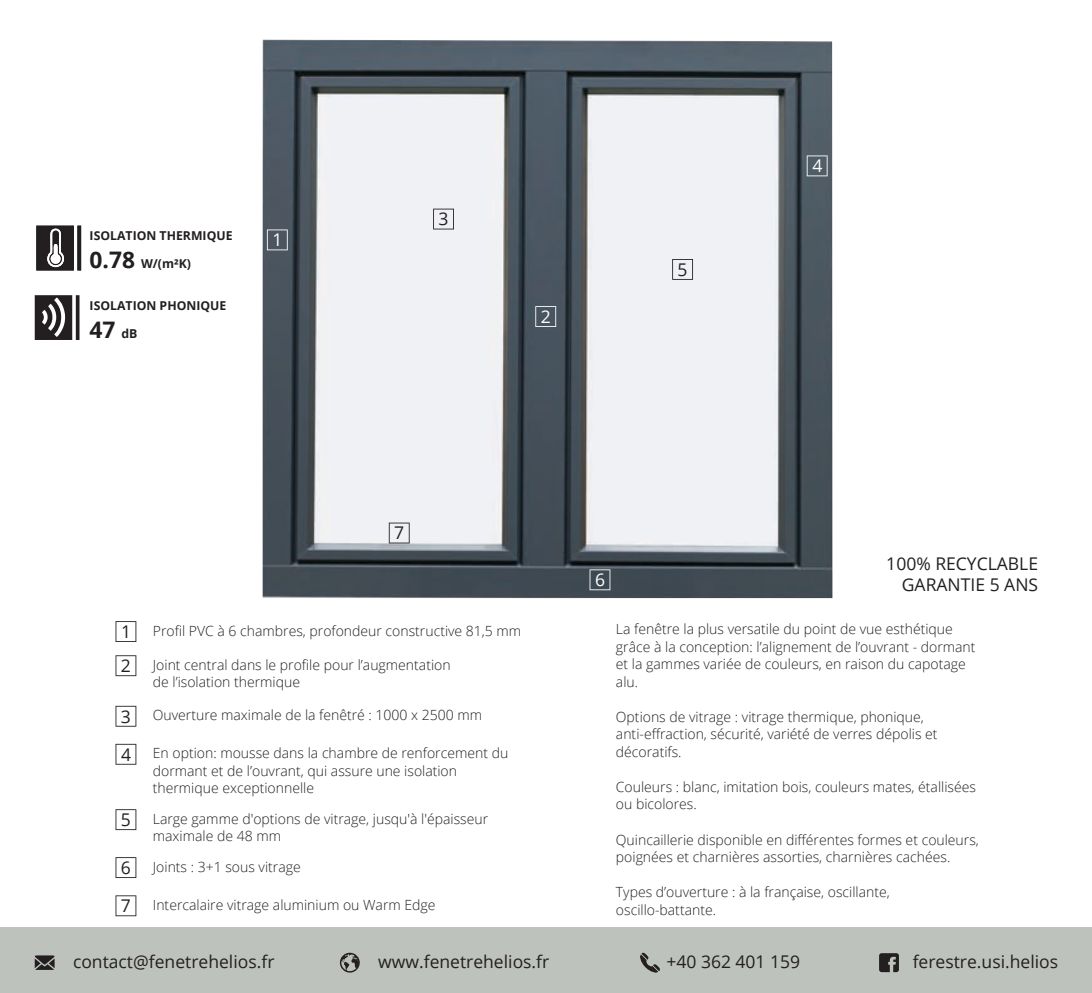
<style>
.page{position:relative;width:1092px;height:993px;background:#fff}
.page>*{position:absolute;margin:0;border:0;box-sizing:border-box;transform-origin:0 0}
.t1{font:700 22.75px "Open Sans";color:#231f20}
.t2{font:17.5px/21px "Open Sans";color:#231f20;text-align:right}
.t3{font:17.5px "Open Sans";color:#fff}
.t4{font:300 14px/17.5px "Open Sans";color:#231f20}
.t5{font:700 12.25px "Open Sans";color:#231f20}
.s1{font-size:22.75px}
.s2{font-size:12.25px}
</style>
<div class="page">
<svg style="left:35px;top:295px;width:44px;height:45px"></svg>
<svg style="left:36px;top:225px;width:45px;height:45px"></svg>
<svg style="left:115px;top:621px;width:21px;height:20px"></svg>
<svg style="left:115px;top:743px;width:21px;height:21px"></svg>
<svg style="left:115px;top:655px;width:21px;height:21px"></svg>
<svg style="left:115px;top:809px;width:21px;height:20px"></svg>
<svg style="left:115px;top:705px;width:21px;height:21px"></svg>
<svg style="left:115px;top:857px;width:21px;height:20px"></svg>
<svg style="left:115px;top:895px;width:21px;height:20px"></svg>
<img style="left:262px;top:40px;width:570px;height:558px">
<svg style="left:267px;top:229px;width:21px;height:21px"></svg>
<svg style="left:806px;top:155px;width:21px;height:21px"></svg>
<svg style="left:535px;top:306px;width:21px;height:21px"></svg>
<svg style="left:672px;top:259px;width:21px;height:21px"></svg>
<svg style="left:433px;top:208px;width:21px;height:21px"></svg>
<svg style="left:589px;top:569px;width:21px;height:21px"></svg>
<svg style="left:389px;top:522px;width:20px;height:21px"></svg>
<div style="left:0;top:927px;width:1091px;height:65px;background:#bec2bc"></div>
<svg style="left:640px;top:952px;width:20px;height:20px"></svg>
<svg style="left:35px;top:955px;width:20px;height:14px"></svg>
<svg style="left:879px;top:953px;width:19px;height:18px"></svg>
<svg style="left:340px;top:952px;width:20px;height:20px"></svg>
<p class="t5" style="left:90px;top:227px;width:144px">ISOLATION THERMIQUE</p>
<p class="t5" style="left:90px;top:255px;width:103px"><span class="s1">0.78</span> W/(m²K)</p>
<p class="t5" style="left:90px;top:296px;width:138px">ISOLATION PHONIQUE</p>
<h1 class="t1" style="left:90px;top:313px;width:49px">47 <span class="s2">dB</span></h1>
<p class="t3" style="left:272px;top:228px;width:12px">1</p>
<p class="t2" style="left:438px;top:208px;width:12px">3</p>
<p class="t3" style="left:540px;top:304px;width:12px">2</p>
<p class="t2" style="left:677px;top:258px;width:12px">5</p>
<p class="t3" style="left:812px;top:154px;width:12px">4</p>
<p class="t2" style="left:394px;top:522px;width:12px">7</p>
<p class="t2" style="left:121px;top:620px;width:12px">1</p>
<p class="t2" style="left:121px;top:654px;width:12px">2</p>
<p class="t2" style="left:121px;top:705px;width:12px">3</p>
<p class="t2" style="left:121px;top:743px;width:12px">4</p>
<p class="t2" style="left:121px;top:808px;width:12px">5</p>
<p class="t2" style="left:121px;top:847px;width:12px;line-height:38.1px;text-align:left">6<br>7</p>
<p class="t4" style="left:153px;top:621px;width:370px">Profil PVC à 6 chambres, profondeur constructive 81,5 mm</p>
<p class="t4" style="left:153px;top:655px;width:299px">Joint central dans le profile pour l’augmentation de l’isolation thermique</p>
<p class="t4" style="left:153px;top:706px;width:331px">Ouverture maximale de la fenêtré : 1000 x 2500 mm</p>
<p class="t4" style="left:153px;top:744px;width:357px">En option: mousse dans la chambre de renforcement du dormant et de l’ouvrant, qui assure une isolation thermique exceptionnelle</p>
<p class="t4" style="left:153px;top:809px;width:337px">Large gamme d'options de vitrage, jusqu'à l'épaisseur maximale de 48 mm</p>
<p class="t4" style="left:153px;top:857px;width:149px">Joints : 3+1 sous vitrage</p>
<p class="t4" style="left:153px;top:895px;width:284px">Intercalaire vitrage aluminium ou Warm Edge</p>
<p class="t3" style="left:595px;top:567px;width:12px">6</p>
<p class="t2" style="left:886px;top:552px;width:153px">100% RECYCLABLE<br>GARANTIE 5 ANS</p>
<p class="t4" style="left:616px;top:620px;width:361px">La fenêtre la plus versatile du point de vue esthétique grâce à la conception: l’alignement de l’ouvrant - dormant et la gammes variée de couleurs, en raison du capotage alu.</p>
<p class="t4" style="left:616px;top:707px;width:323px">Options de vitrage : vitrage thermique, phonique, anti-effraction, sécurité, variété de verres dépolis et décoratifs.</p>
<p class="t4" style="left:616px;top:777px;width:361px">Couleurs : blanc, imitation bois, couleurs mates, étallisées ou bicolores.</p>
<p class="t4" style="left:616px;top:830px;width:364px">Quincaillerie disponible en différentes formes et couleurs, poignées et charnières assorties, charnières cachées.</p>
<p class="t4" style="left:616px;top:882px;width:275px">Types d’ouverture : à la française, oscillante, oscillo-battante.</p>
<p class="t2" style="left:73px;top:950px;width:203px">contact@fenetrehelios.fr</p>
<p class="t2" style="left:378px;top:950px;width:173px">www.fenetrehelios.fr</p>
<p class="t2" style="left:666px;top:950px;width:135px">+40 362 401 159</p>
<p class="t2" style="left:912px;top:950px;width:147px">ferestre.usi.helios</p>
</div>
